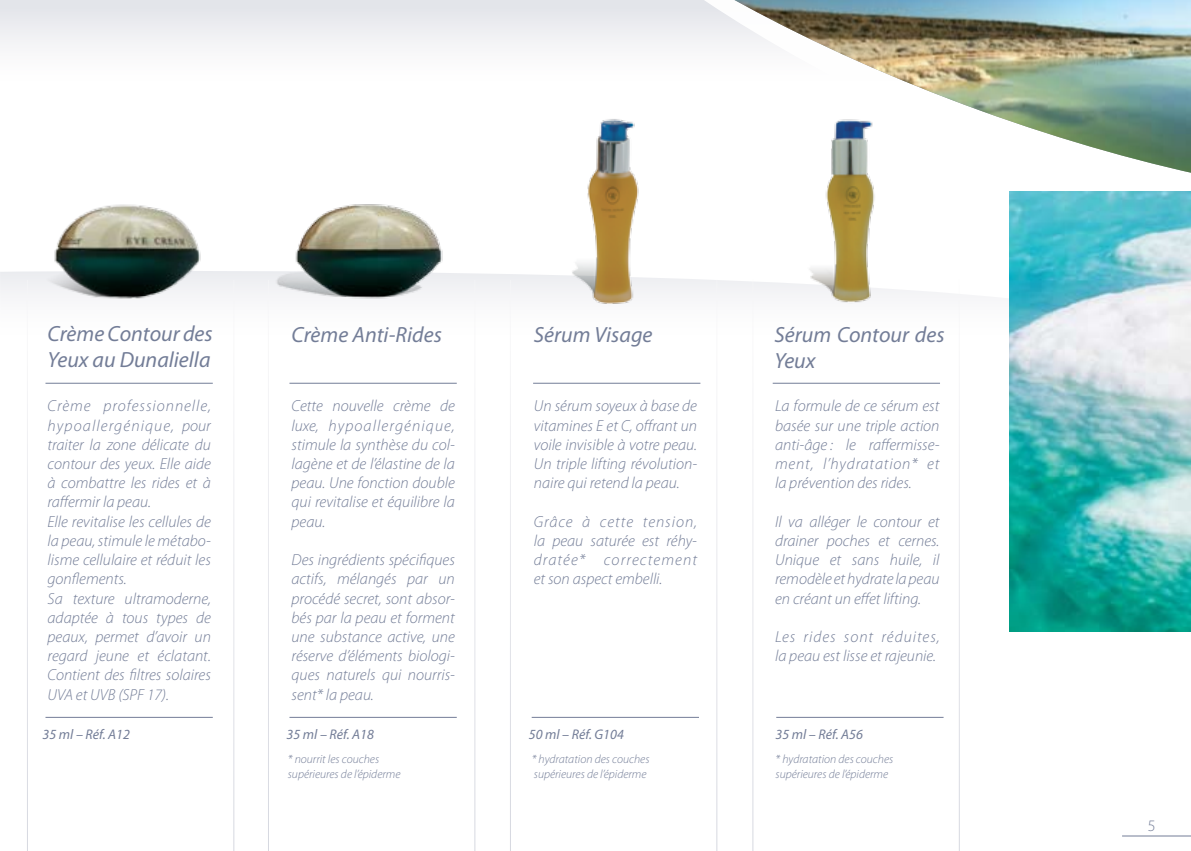
<style>
.page{position:relative;width:1191px;height:851px;background:#fff}
.page>*{position:absolute;margin:0;border:0;box-sizing:border-box;transform-origin:0 0}
.t1{font:italic 22px/26.4px "Myriad Pro";color:#737d97}
.t2{font:italic 300 16px/19.2px "Myriad Pro";color:#737d97;text-align:justify}
.t3{font:italic 14px "Myriad Pro";color:#737d97}
.t4{font:italic 300 12px/14.4px "Myriad Pro";color:#737d97}
</style>
<div class="page">
<hr style="left:1122px;top:835px;width:69px;height:1px;background:#737d97">
<div style="left:0;top:0;width:1191px;height:83px;background:linear-gradient(to bottom,#e2e4e9,#fff)"></div>
<svg style="left:0;top:271px;width:960px;height:156px"></svg>
<svg style="left:448px;top:271px;width:513px;height:31px;fill:#f5f5f7"></svg>
<svg style="left:395px;top:0;width:296px;height:83px;fill:#f3f3f5"></svg>
<img style="left:691px;top:0;width:500px;height:173px">
<img style="left:1009px;top:191px;width:182px;height:440px">
<hr style="left:289px;top:383px;width:168px;height:1px;background:#737d97">
<hr style="left:289px;top:717px;width:168px;height:1px;background:#737d97">
<hr style="left:772px;top:383px;width:168px;height:1px;background:#737d97">
<hr style="left:776px;top:717px;width:167px;height:1px;background:#737d97">
<hr style="left:533px;top:383px;width:167px;height:1px;background:#737d97">
<hr style="left:531px;top:717px;width:168px;height:1px;background:#737d97">
<hr style="left:45px;top:383px;width:168px;height:1px;background:#737d97">
<hr style="left:45px;top:717px;width:168px;height:1px;background:#737d97">
<hr style="left:474px;top:280px;width:1px;height:570px;background:#fff">
<hr style="left:268px;top:280px;width:1px;height:570px;background:#fff">
<hr style="left:233px;top:280px;width:1px;height:570px;background:#fff">
<hr style="left:27px;top:280px;width:1px;height:570px;background:#fff">
<hr style="left:716px;top:280px;width:1px;height:570px;background:#fff">
<hr style="left:510px;top:280px;width:1px;height:570px;background:#fff">
<hr style="left:958px;top:280px;width:1px;height:570px;background:#fff">
<hr style="left:752px;top:280px;width:1px;height:570px;background:#fff">
<img style="left:263px;top:204px;width:185px;height:99px">
<img style="left:793px;top:99px;width:112px;height:226px">
<img style="left:561px;top:119px;width:95px;height:189px">
<img style="left:42px;top:204px;width:187px;height:115px">
<h1 class="t1" style="left:48px;top:320px;width:167px">Crème Contour des<br>Yeux au Dunaliella</h1>
<p class="t2" style="left:48px;top:396px;width:165px;text-align:left">Crème professionnelle, hypoallergénique, pour traiter la zone délicate du contour des yeux. Elle aide à combattre les rides et à raffermir la peau.<br>Elle revitalise les cellules de la peau, stimule le métabo&shy;lisme cellulaire et réduit les gonflements.<br>Sa texture ultramoderne, adaptée à tous types de peaux, permet d’avoir un regard jeune et éclatant.<br>Contient des filtres solaires<br>UVA et UVB (SPF 17).</p>
<p class="t3" style="left:43px;top:725px;width:89px">35 ml – Réf. A12</p>
<h1 class="t1" style="left:291px;top:321px;width:152px">Crème Anti-Rides</h1>
<h1 class="t1" style="left:534px;top:321px;width:120px">Sérum Visage</h1>
<p class="t2" style="left:291px;top:396px;width:165px">Cette nouvelle crème de luxe, hypoallergénique, stimule la synthèse du col&shy;lagène et de l’élastine de la peau. Une fonction double qui revitalise et équilibre la peau.</p>
<p class="t2" style="left:291px;top:550px;width:165px">Des ingrédients spécifiques actifs, mélangés par un procédé secret, sont absor&shy;bés par la peau et forment une substance active, une réserve d’éléments biologi&shy;ques naturels qui nourris&shy;sent* la peau.</p>
<p class="t3" style="left:287px;top:725px;width:89px">35 ml – Réf. A18</p>
<p class="t2" style="left:534px;top:396px;width:165px">Un sérum soyeux à base de vitamines E et C, offrant un voile invisible à votre peau.<br>Un triple lifting révolution&shy;naire qui retend la peau.</p>
<p class="t2" style="left:534px;top:511px;width:165px">Grâce à cette tension, la peau saturée est réhy&shy;dratée* correctement et son aspect embelli.</p>
<p class="t3" style="left:529px;top:725px;width:97px">50 ml – Réf. G104</p>
<p class="t4" style="left:288px;top:752px;width:114px">* nourrit les couches supérieures de l’épiderme</p>
<p class="t4" style="left:531px;top:752px;width:119px">* hydratation des couches supérieures de l’épiderme</p>
<h1 class="t1" style="left:774px;top:321px;width:172px">Sérum Contour des<br>Yeux</h1>
<p class="t2" style="left:775px;top:396px;width:166px">La formule de ce sérum est basée sur une triple action anti-âge : le raffermisse&shy;ment, l’hydratation* et la prévention des rides.</p>
<p class="t2" style="left:775px;top:511px;width:166px">Il va alléger le contour et drainer poches et cernes.<br>Unique et sans huile, il remodèle et hydrate la peau en créant un effet lifting.</p>
<p class="t2" style="left:775px;top:626px;width:166px">Les rides sont réduites, la peau est lisse et rajeunie.</p>
<p class="t3" style="left:775px;top:725px;width:89px">35 ml – Réf. A56</p>
<p class="t4" style="left:775px;top:752px;width:119px">* hydratation des couches supérieures de l’épiderme</p>
</div>
